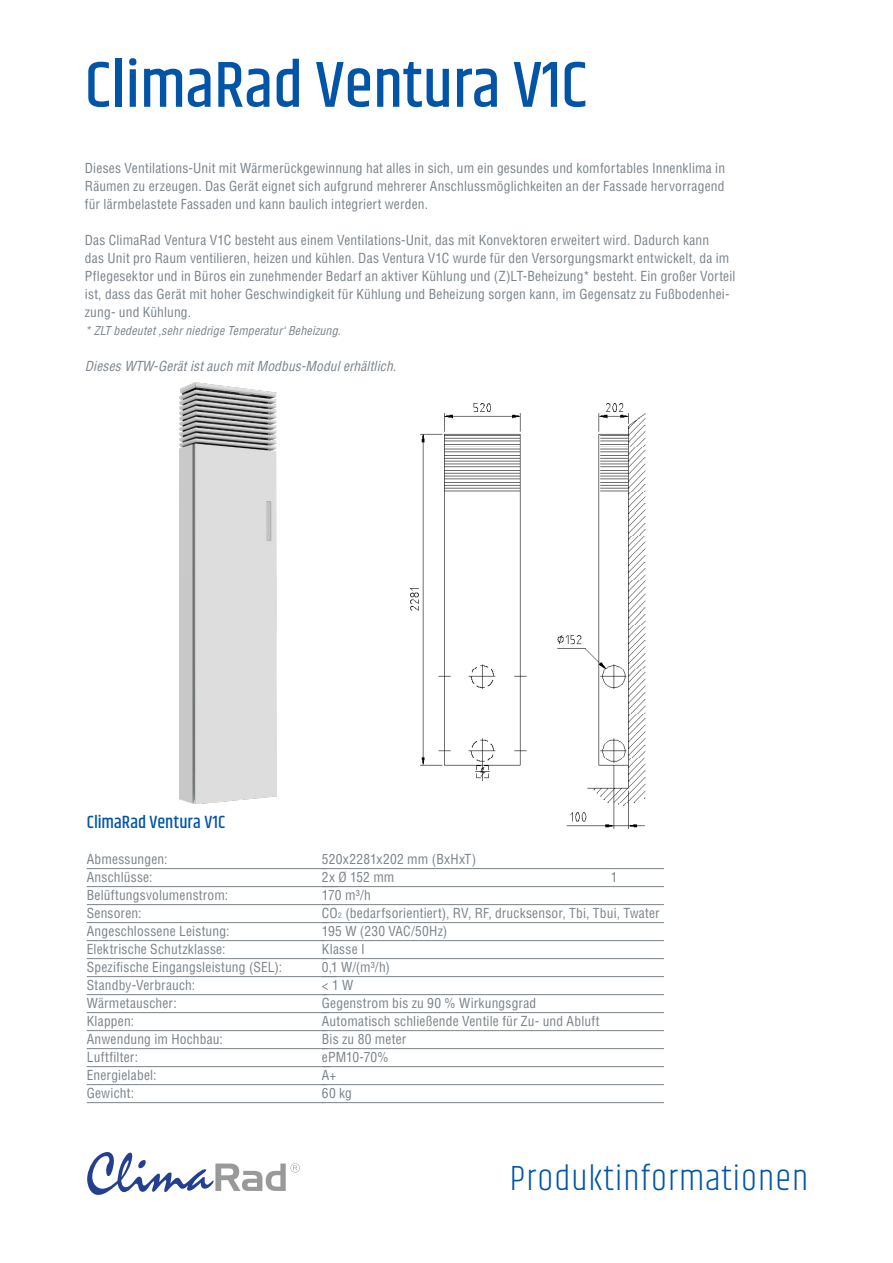
<style>
.page{position:relative;width:893px;height:1263px;background:#fff}
.page>*{position:absolute;margin:0;border:0;box-sizing:border-box;transform-origin:0 0}
.t1{font:500 66px "Khand";color:#0154a6}
.t2{font:300 36px "Khand";letter-spacing:.03em;color:#0154a6}
.t3{font:500 18px "Khand";color:#0154a6}
.t4{font:condensed 13.5px/18px "Helvetica LT Std";letter-spacing:.015em;color:#7a838a;text-align:justify}
.t5{font:italic condensed 13.5px "Helvetica LT Std";letter-spacing:.01em;color:#7a838a}
.t6{font:italic condensed 12px "Helvetica LT Std";letter-spacing:.015em;color:#7a838a}
.s1{font-size:7.5px}
</style>
<div class="page">
<img style="left:411px;top:403px;width:234px;height:425px">
<img style="left:180px;top:383px;width:96px;height:420px">
<svg style="left:87px;top:1152px;width:213px;height:43px"></svg>
<hr style="left:322px;top:868px;width:353px;height:1px;background:#7a838a">
<hr style="left:322px;top:886px;width:370px;height:1px;background:#7a838a">
<hr style="left:322px;top:904px;width:364px;height:1px;background:#7a838a">
<hr style="left:322px;top:922px;width:368px;height:1px;background:#7a838a">
<hr style="left:322px;top:940px;width:365px;height:1px;background:#7a838a">
<hr style="left:322px;top:958px;width:356px;height:1px;background:#7a838a">
<hr style="left:322px;top:976px;width:358px;height:1px;background:#7a838a">
<hr style="left:322px;top:994px;width:358px;height:1px;background:#7a838a">
<hr style="left:322px;top:1012px;width:369px;height:1px;background:#7a838a">
<hr style="left:322px;top:1030px;width:354px;height:1px;background:#7a838a">
<hr style="left:322px;top:1048px;width:358px;height:1px;background:#7a838a">
<hr style="left:322px;top:1066px;width:354px;height:1px;background:#7a838a">
<hr style="left:322px;top:1084px;width:358px;height:1px;background:#7a838a">
<hr style="left:322px;top:1102px;width:351px;height:1px;background:#7a838a">
<hr style="left:87px;top:868px;width:239px;height:1px;background:#7a838a">
<hr style="left:87px;top:886px;width:251px;height:1px;background:#7a838a">
<hr style="left:87px;top:904px;width:243px;height:1px;background:#7a838a">
<hr style="left:87px;top:922px;width:240px;height:1px;background:#7a838a">
<hr style="left:87px;top:940px;width:237px;height:1px;background:#7a838a">
<hr style="left:87px;top:958px;width:240px;height:1px;background:#7a838a">
<hr style="left:87px;top:976px;width:249px;height:1px;background:#7a838a">
<hr style="left:87px;top:994px;width:240px;height:1px;background:#7a838a">
<hr style="left:87px;top:1012px;width:242px;height:1px;background:#7a838a">
<hr style="left:87px;top:1030px;width:239px;height:1px;background:#7a838a">
<hr style="left:87px;top:1048px;width:241px;height:1px;background:#7a838a">
<hr style="left:87px;top:1066px;width:243px;height:1px;background:#7a838a">
<hr style="left:87px;top:1084px;width:239px;height:1px;background:#7a838a">
<hr style="left:87px;top:1102px;width:236px;height:1px;background:#7a838a">
<div style="left:664px;top:804px;width:68px;height:310px;background:#fff"></div>
<p class="t1" style="left:85px;top:44px;width:504px">ClimaRad Ventura V1C</p>
<p class="t4" style="left:85px;top:159px;width:642px">Dieses Ventilations-Unit mit Wärmerückgewinnung hat alles in sich, um ein gesundes und komfortables Innenklima in Räumen zu erzeugen. Das Gerät eignet sich aufgrund mehrerer Anschlussmöglichkeiten an der Fassade hervorragend für lärmbelastete Fassaden und kann baulich integriert werden.</p>
<p class="t4" style="left:85px;top:231px;width:652px;text-align:left">Das ClimaRad Ventura V1C besteht aus einem Ventilations-Unit, das mit Konvektoren erweitert wird. Dadurch kann<br>das Unit pro Raum ventilieren, heizen und kühlen. Das Ventura V1C wurde für den Versorgungsmarkt entwickelt, da im Pflegesektor und in Büros ein zunehmender Bedarf an aktiver Kühlung und (Z)LT-Beheizung* besteht. Ein großer Vorteil ist, dass das Gerät mit hoher Geschwindigkeit für Kühlung und Beheizung sorgen kann, im Gegensatz zu Fußbodenhei&shy;zung- und Kühlung.</p>
<p class="t6" style="left:85px;top:323px;width:257px">* ZLT bedeutet ‚sehr niedrige Temperatur‘ Beheizung.</p>
<p class="t5" style="left:85px;top:358px;width:313px">Dieses WTW-Gerät ist auch mit Modbus-Modul erhältlich.</p>
<p class="t3" style="left:87px;top:811px;width:140px">ClimaRad Ventura V1C</p>
<p class="t4" style="left:87px;top:850px;width:82px">Abmessungen:</p>
<p class="t4" style="left:87px;top:868px;width:67px">Anschlüsse:</p>
<p class="t4" style="left:87px;top:886px;width:143px">Belüftungsvolumenstrom:</p>
<p class="t4" style="left:87px;top:904px;width:56px">Sensoren:</p>
<p class="t4" style="left:87px;top:922px;width:144px">Angeschlossene Leistung:</p>
<p class="t4" style="left:87px;top:940px;width:140px">Elektrische Schutzklasse:</p>
<p class="t4" style="left:87px;top:958px;width:197px">Spezifische Eingangsleistung (SEL):</p>
<p class="t4" style="left:87px;top:976px;width:110px">Standby-Verbrauch:</p>
<p class="t4" style="left:87px;top:994px;width:92px">Wärmetauscher:</p>
<p class="t4" style="left:87px;top:1012px;width:49px">Klappen:</p>
<p class="t4" style="left:87px;top:1030px;width:138px">Anwendung im Hochbau:</p>
<p class="t4" style="left:87px;top:1048px;width:53px">Luftfilter:</p>
<p class="t4" style="left:87px;top:1066px;width:71px">Energielabel:</p>
<p class="t4" style="left:87px;top:1084px;width:49px">Gewicht:</p>
<p class="t4" style="left:322px;top:850px;width:156px">520x2281x202 mm (BxHxT)</p>
<p class="t4" style="left:322px;top:868px;width:74px">2x Ø 152 mm</p>
<p class="t4" style="left:611px;top:868px;width:8px">1</p>
<p class="t4" style="left:322px;top:886px;width:51px">170 m³/h</p>
<p class="t4" style="left:322px;top:904px;width:339px">CO<span class="s1">2</span> (bedarfsorientiert), RV, RF, drucksensor, Tbi, Tbui, Twater</p>
<p class="t4" style="left:322px;top:922px;width:127px">195 W (230 VAC/50Hz)</p>
<p class="t4" style="left:322px;top:940px;width:45px">Klasse I</p>
<p class="t4" style="left:322px;top:958px;width:70px">0,1 W/(m³/h)</p>
<p class="t4" style="left:322px;top:976px;width:33px">&lt; 1 W</p>
<p class="t4" style="left:322px;top:994px;width:216px">Gegenstrom bis zu 90 % Wirkungsgrad</p>
<p class="t4" style="left:322px;top:1012px;width:279px">Automatisch schließende Ventile für Zu- und Abluft</p>
<p class="t4" style="left:322px;top:1030px;width:86px">Bis zu 80 meter</p>
<p class="t4" style="left:322px;top:1048px;width:68px">ePM10-70%</p>
<p class="t4" style="left:322px;top:1066px;width:16px">A+</p>
<p class="t4" style="left:322px;top:1084px;width:32px">60 kg</p>
<p class="t2" style="left:510px;top:1157px;width:300px">Produktinformationen</p>
</div>
